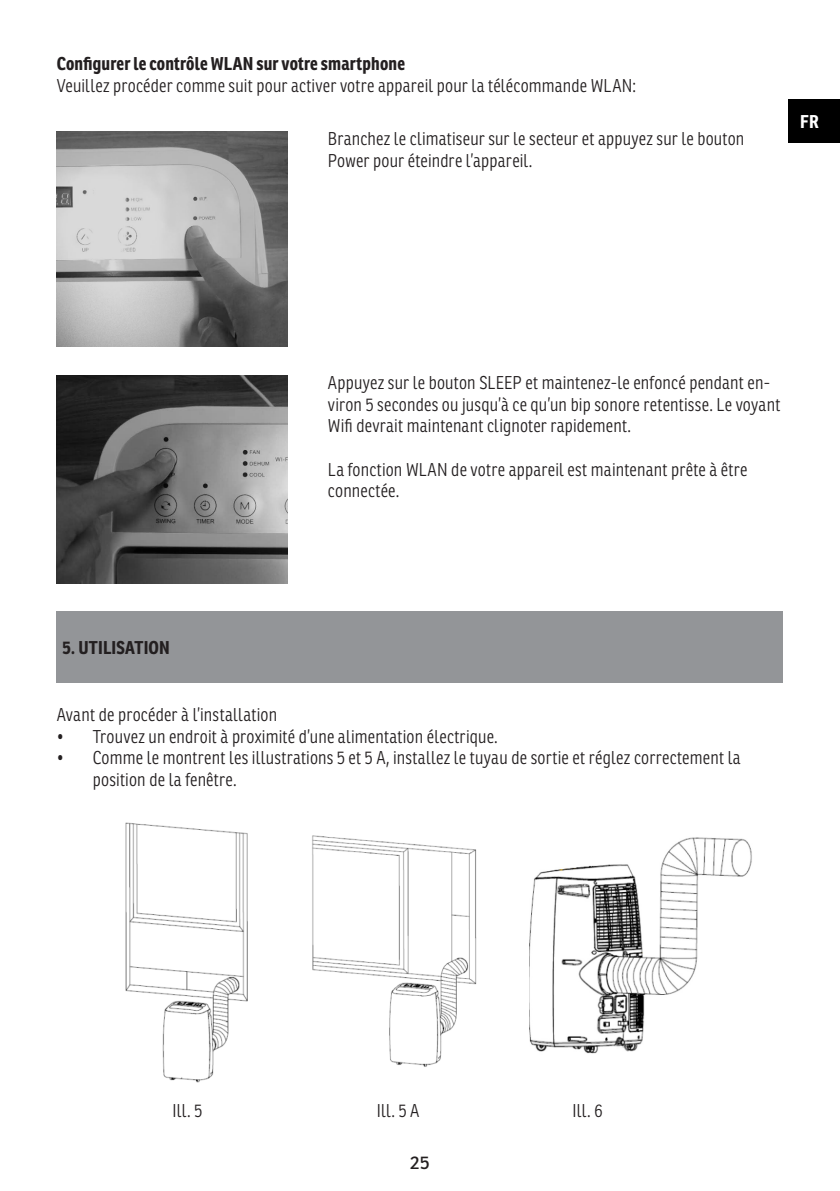
<style>
.page{position:relative;width:840px;height:1191px;background:#fff}
.page>*{position:absolute;margin:0;border:0;box-sizing:border-box;transform-origin:0 0}
.t1{font:300 18px/21.6px "Ronnia Cond";letter-spacing:.01em;color:#231f20}
.t2{font:700 18px "Ronnia Cond";letter-spacing:.01em;color:#231f20}
.t3{font:700 18px "Ronnia Cond";color:#fff}
.t4{font:18px "Ronnia";color:#231f20}
</style>
<div class="page">
<div style="left:788px;top:100px;width:51px;height:43px;background:#000"></div>
<img style="left:125px;top:822px;width:123px;height:261px">
<img style="left:312px;top:835px;width:165px;height:232px">
<img style="left:529px;top:837px;width:223px;height:217px">
<img style="left:57px;top:131px;width:230px;height:216px">
<img style="left:57px;top:375px;width:230px;height:208px">
<div style="left:57px;top:611px;width:725px;height:72px;background:#939598"></div>
<p class="t2" style="left:57px;top:52px;width:349px">Configurer le contrôle WLAN sur votre smartphone</p>
<p class="t1" style="left:57px;top:75px;width:580px">Veuillez procéder comme suit pour activer votre appareil pour la télécommande WLAN:</p>
<p class="t1" style="left:328px;top:128px;width:417px">Branchez le climatiseur sur le secteur et appuyez sur le bouton<br>Power pour éteindre l’appareil.</p>
<p class="t3" style="left:799px;top:110px;width:20px">FR</p>
<p class="t2" style="left:62px;top:636px;width:109px">5. UTILISATION</p>
<p class="t1" style="left:328px;top:372px;width:453px">Appuyez sur le bouton SLEEP et maintenez-le enfoncé pendant en&shy;viron 5 secondes ou jusqu’à ce qu’un bip sonore retentisse. Le voyant<br>Wifi devrait maintenant clignoter rapidement.</p>
<p class="t1" style="left:328px;top:458px;width:421px">La fonction WLAN de votre appareil est maintenant prête à être connectée.</p>
<p class="t1" style="left:57px;top:704px;width:222px">Avant de procéder à l’installation</p>
<p class="t1" style="left:57px;top:725px;width:442px">• Trouvez un endroit à proximité d’une alimentation électrique.</p>
<p class="t1" style="left:93px;top:747px;width:649px;text-indent:-36px">• Comme le montrent les illustrations 5 et 5 A, installez le tuyau de sortie et réglez correctement la position de la fenêtre.</p>
<p class="t1" style="left:172px;top:1099px;width:31px">Ill. 5</p>
<p class="t1" style="left:376px;top:1099px;width:44px">Ill. 5 A</p>
<p class="t1" style="left:572px;top:1099px;width:31px">Ill. 6</p>
<p class="t4" style="left:410px;top:1151px;width:21px">25</p>
</div>
